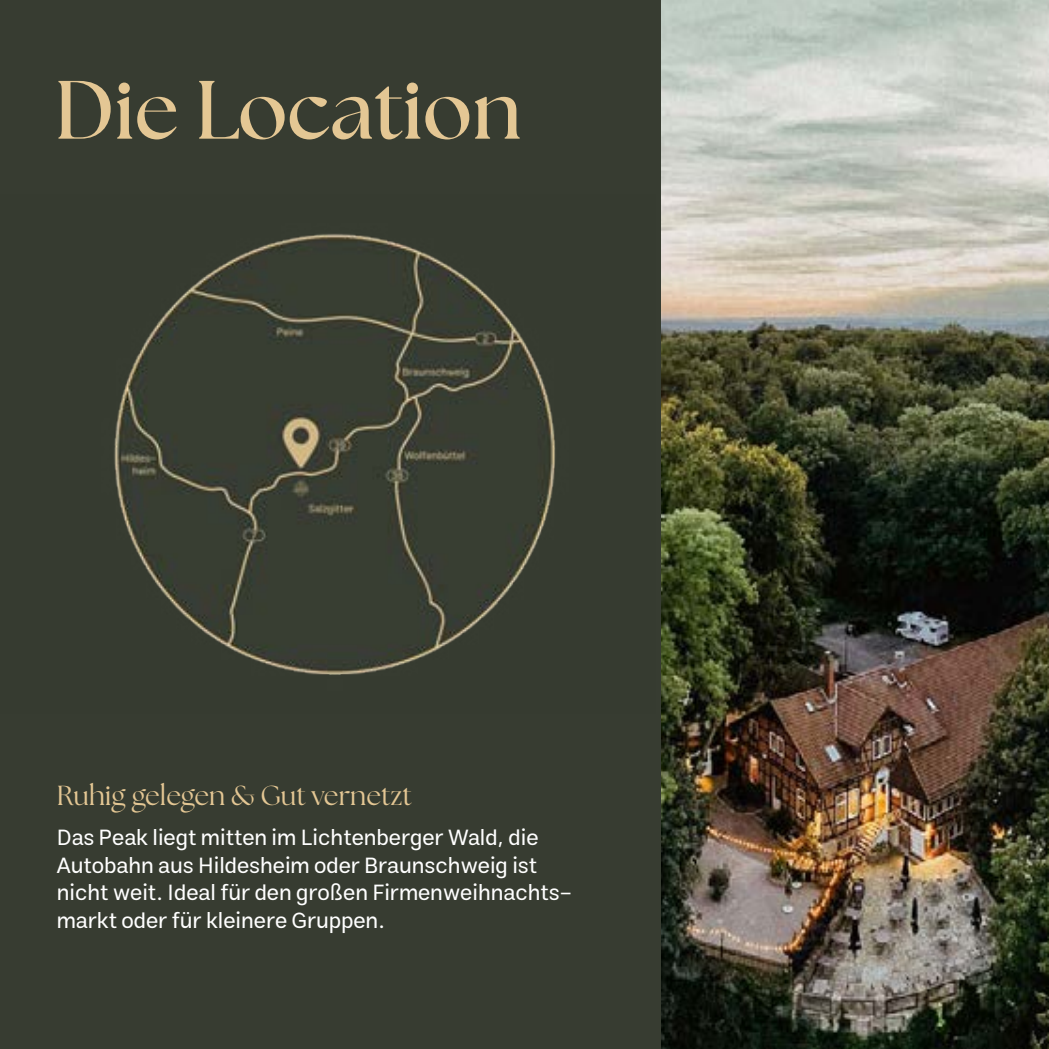
<style>
.page{position:relative;width:1049px;height:1049px;background:#373c31}
.page>*{position:absolute;margin:0;border:0;box-sizing:border-box;transform-origin:0 0}
.t1{font:700 82.5px "The Seasons";color:#e4c794}
.t2{font:27.5px "The Seasons";color:#e4c794}
.t3{font:22.5px/27.5px "Estedad";color:#fff}
</style>
<div class="page">
<img style="left:661px;top:0;width:388px;height:1049px">
<img style="left:114px;top:233px;width:442px;height:442px">
<h1 class="t1" style="left:55px;top:54px;width:468px">Die Location</h1>
<p class="t2" style="left:57px;top:777px;width:357px">Ruhig gelegen &amp; Gut vernetzt</p>
<p class="t3" style="left:57px;top:824px;width:517px">Das Peak liegt mitten im Lichtenberger Wald, die Autobahn aus Hildesheim oder Braunschweig ist nicht weit. Ideal für den großen Firmenweihnachts&shy;markt oder für kleinere Gruppen.</p>
</div>
